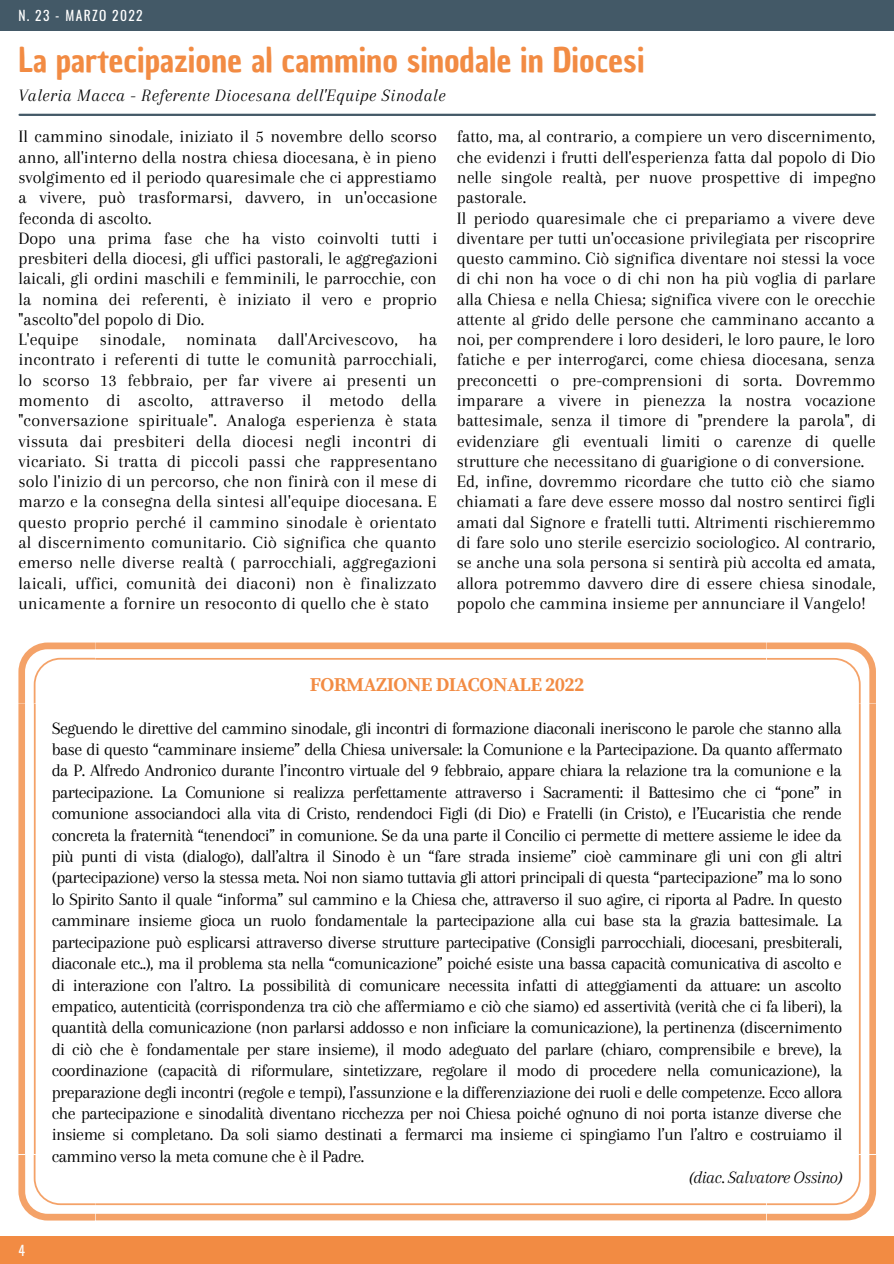
<style>
.page{position:relative;width:894px;height:1264px;background:#fff}
.page>*{position:absolute;margin:0;border:0;box-sizing:border-box;transform-origin:0 0}
.t1{font:33px "Chau Philomene One";color:#f28b43}
.t2{font:700 19.5px "Source Serif Pro";letter-spacing:-.03em;color:#f28b43}
.t3{font:18px/20.2px "Arapey";color:#000;text-align:justify}
.t4{font:italic 18px "Arapey";letter-spacing:.025em;color:#000}
.t5{font:italic 18px "Arapey";letter-spacing:-.03em;color:#000}
.t6{font:13.5px "Oswald";letter-spacing:.1em;color:#fff}
.t7{font:13.5px "Oswald";color:#fafafa}
</style>
<div class="page">
<div style="left:0;top:1236px;width:893px;height:27px;background:#f28b43"></div>
<div style="left:0;top:0;width:893px;height:30px;background:#435967"></div>
<hr style="left:20px;top:114px;width:854px;height:2px;background:#435967">
<svg style="left:18px;top:642px;width:857px;height:578px"></svg>
<p class="t6" style="left:18px;top:5px;width:126px">N. 23 - MARZO 2022</p>
<p class="t1" style="left:18px;top:38px;width:627px">La partecipazione al cammino sinodale in Diocesi</p>
<p class="t4" style="left:18px;top:85px;width:428px">Valeria Macca - Referente Diocesana dell'Equipe Sinodale</p>
<p class="t3" style="left:18px;top:126px;width:420px">Il cammino sinodale, iniziato il 5 novembre dello scorso anno, all'interno della nostra chiesa diocesana, è in pieno svolgimento ed il periodo quaresimale che ci apprestiamo a vivere, può trasformarsi, davvero, in un'occasione feconda di ascolto.</p>
<p class="t3" style="left:18px;top:228px;width:420px">Dopo una prima fase che ha visto coinvolti tutti i presbiteri della diocesi, gli uffici pastorali, le aggregazioni laicali, gli ordini maschili e femminili, le parrocchie, con la nomina dei referenti, è iniziato il vero e proprio "ascolto"del popolo di Dio.</p>
<p class="t3" style="left:18px;top:329px;width:420px">L'equipe sinodale, nominata dall'Arcivescovo, ha incontrato i referenti di tutte le comunità parrocchiali, lo scorso 13 febbraio, per far vivere ai presenti un momento di ascolto, attraverso il metodo della "conversazione spirituale". Analoga esperienza è stata vissuta dai presbiteri della diocesi negli incontri di vicariato. Si tratta di piccoli passi che rappresentano solo l'inizio di un percorso, che non finirà con il mese di marzo e la consegna della sintesi all'equipe diocesana. E questo proprio perché il cammino sinodale è orientato al discernimento comunitario. Ciò significa che quanto emerso nelle diverse realtà ( parrocchiali, aggregazioni laicali, uffici, comunità dei diaconi) non è finalizzato unicamente a fornire un resoconto di quello che è stato</p>
<p class="t3" style="left:456px;top:126px;width:420px">fatto, ma, al contrario, a compiere un vero discernimento, che evidenzi i frutti dell'esperienza fatta dal popolo di Dio nelle singole realtà, per nuove prospettive di impegno pastorale.</p>
<p class="t3" style="left:456px;top:208px;width:420px">Il periodo quaresimale che ci prepariamo a vivere deve diventare per tutti un'occasione privilegiata per riscoprire questo cammino. Ciò significa diventare noi stessi la voce di chi non ha voce o di chi non ha più voglia di parlare alla Chiesa e nella Chiesa; significa vivere con le orecchie attente al grido delle persone che camminano accanto a noi, per comprendere i loro desideri, le loro paure, le loro fatiche e per interrogarci, come chiesa diocesana, senza preconcetti o pre-comprensioni di sorta. Dovremmo imparare a vivere in pienezza la nostra vocazione battesimale, senza il timore di "prendere la parola", di evidenziare gli eventuali limiti o carenze di quelle strutture che necessitano di guarigione o di conversione.</p>
<p class="t3" style="left:456px;top:471px;width:420px">Ed, infine, dovremmo ricordare che tutto ciò che siamo chiamati a fare deve essere mosso dal nostro sentirci figli amati dal Signore e fratelli tutti. Altrimenti rischieremmo di fare solo uno sterile esercizio sociologico. Al contrario, se anche una sola persona si sentirà più accolta ed amata, allora potremmo davvero dire di essere chiesa sinodale, popolo che cammina insieme per annunciare il Vangelo!</p>
<p class="t7" style="left:18px;top:1239px;width:8px">4</p>
<p class="t2" style="left:310px;top:673px;width:276px">FORMAZIONE DIACONALE 2022</p>
<p class="t3" style="left:52px;top:717px;width:792px;line-height:21.5px">Seguendo le direttive del cammino sinodale, gli incontri di formazione diaconali ineriscono le parole che stanno alla base di questo “camminare insieme” della Chiesa universale: la Comunione e la Partecipazione. Da quanto affermato da P. Alfredo Andronico durante l’incontro virtuale del 9 febbraio, appare chiara la relazione tra la comunione e la partecipazione. La Comunione si realizza perfettamente attraverso i Sacramenti: il Battesimo che ci “pone” in comunione associandoci alla vita di Cristo, rendendoci Figli (di Dio) e Fratelli (in Cristo), e l’Eucaristia che rende concreta la fraternità “tenendoci” in comunione. Se da una parte il Concilio ci permette di mettere assieme le idee da più punti di vista (dialogo), dall’altra il Sinodo è un “fare strada insieme” cioè camminare gli uni con gli altri (partecipazione) verso la stessa meta. Noi non siamo tuttavia gli attori principali di questa “partecipazione” ma lo sono lo Spirito Santo il quale “informa” sul cammino e la Chiesa che, attraverso il suo agire, ci riporta al Padre. In questo camminare insieme gioca un ruolo fondamentale la partecipazione alla cui base sta la grazia battesimale. La partecipazione può esplicarsi attraverso diverse strutture partecipative (Consigli parrocchiali, diocesani, presbiterali, diaconale etc..), ma il problema sta nella “comunicazione” poiché esiste una bassa capacità comunicativa di ascolto e di interazione con l’altro. La possibilità di comunicare necessita infatti di atteggiamenti da attuare: un ascolto empatico, autenticità (corrispondenza tra ciò che affermiamo e ciò che siamo) ed assertività (verità che ci fa liberi), la quantità della comunicazione (non parlarsi addosso e non inficiare la comunicazione), la pertinenza (discernimento di ciò che è fondamentale per stare insieme), il modo adeguato del parlare (chiaro, comprensibile e breve), la coordinazione (capacità di riformulare, sintetizzare, regolare il modo di procedere nella comunicazione), la preparazione degli incontri (regole e tempi), l’assunzione e la differenziazione dei ruoli e delle competenze. Ecco allora che partecipazione e sinodalità diventano ricchezza per noi Chiesa poiché ognuno di noi porta istanze diverse che insieme si completano. Da soli siamo destinati a fermarci ma insieme ci spingiamo l’un l’altro e costruiamo il cammino verso la meta comune che è il Padre.</p>
<p class="t5" style="left:688px;top:1167px;width:155px">(diac. Salvatore Ossino)</p>
</div>
